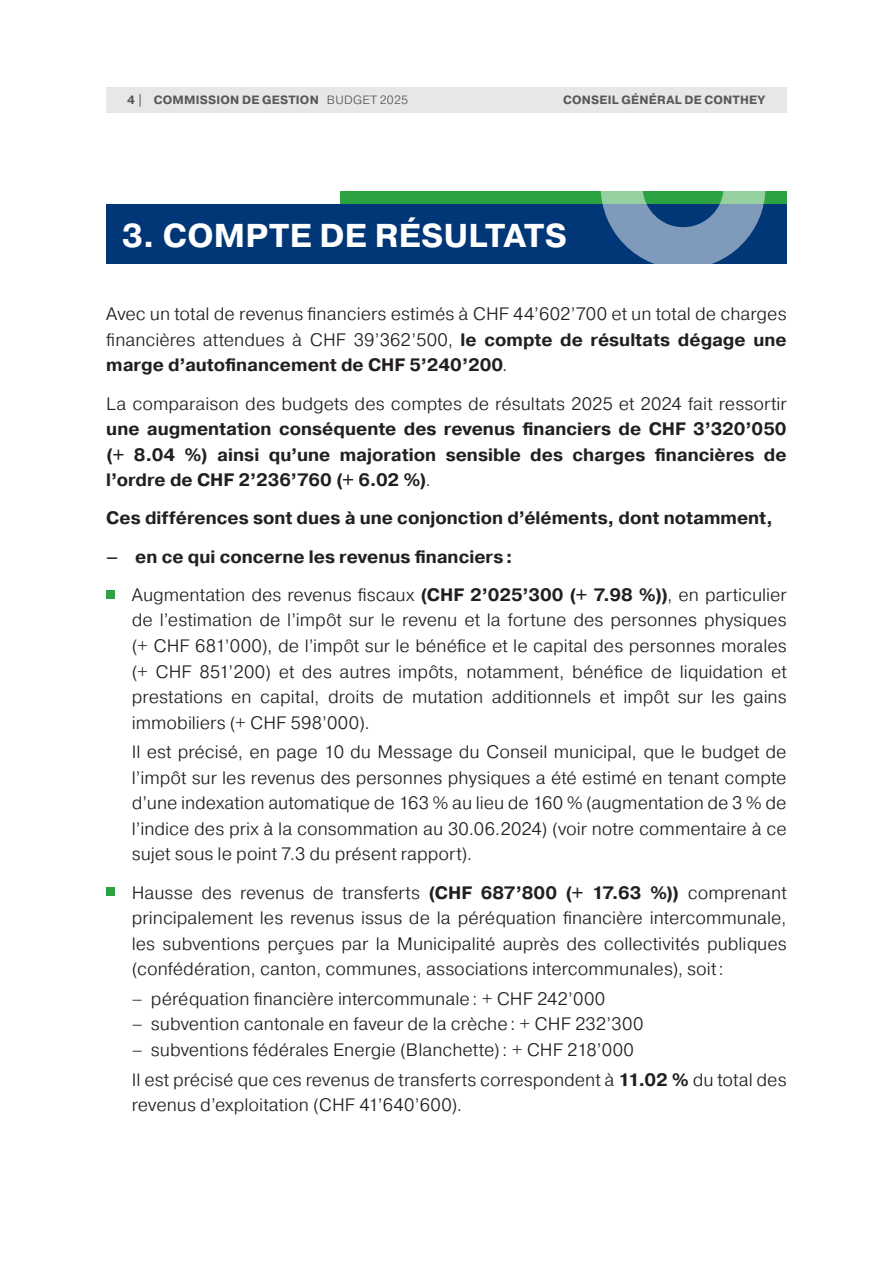
<style>
.page{position:relative;width:893px;height:1263px;background:#fff}
.page>*{position:absolute;margin:0;border:0;box-sizing:border-box;transform-origin:0 0}
.t1{font:700 33px "Pragmatica";letter-spacing:.01em;color:#fff}
.t2{font:300 18px/25.5px "Pragmatica";color:#231f20;text-align:justify}
.t3{font:700 18px/25.5px "Pragmatica";color:#231f20;text-align:justify}
.t4{font:700 12px "Pragmatica";letter-spacing:.02em;color:#57585a}
.s1{font-weight:300}
.s2{font-weight:700}
</style>
<div class="page">
<div style="left:106px;top:88px;width:681px;height:25px;background:#e6e7e9"></div>
<div style="left:106px;top:204px;width:681px;height:60px;background:#013777"></div>
<div style="left:340px;top:191px;width:447px;height:13px;background:#2ca242"></div>
<div style="left:106px;top:590px;width:9px;height:9px;background:#2ca242"></div>
<div style="left:106px;top:888px;width:9px;height:8px;background:#2ca242"></div>
<svg style="left:601px;top:191px;width:164px;height:73px"></svg>
<p class="t4" style="left:127px;top:92px;width:282px">4 | COMMISSION DE GESTION <span class="s1">BUDGET 2025</span></p>
<p class="t4" style="left:563px;top:92px;width:204px">CONSEIL GÉNÉRAL DE CONTHEY</p>
<h1 class="t1" style="left:122px;top:214px;width:447px">3. COMPTE DE RÉSULTATS</h1>
<p class="t2" style="left:106px;top:301px;width:682px">Avec un total de revenus financiers estimés à CHF 44’602’700 et un total de charges financières attendues à CHF 39’362’500, <span class="s2">le compte de résultats dégage une marge d’autofinancement de CHF 5’240’200</span>.</p>
<p class="t2" style="left:106px;top:390px;width:682px">La comparaison des budgets des comptes de résultats 2025 et 2024 fait ressortir</p>
<p class="t3" style="left:106px;top:416px;width:682px">une augmentation conséquente des revenus financiers de CHF 3’320’050 (+ 8.04 %) ainsi qu’une majoration sensible des charges financières de l’ordre de CHF 2’236’760 (+ 6.02 %)<span class="s1">.</span></p>
<p class="t3" style="left:106px;top:506px;width:668px">Ces différences sont dues à une conjonction d’éléments, dont notamment,</p>
<p class="t3" style="left:132px;top:538px;width:656px;line-height:38.2px;text-indent:-26px">– en ce qui concerne les revenus financiers:<br><span class="s1">Augmentation des revenus fiscaux</span> (CHF 2’025’300 (+ 7.98 %))<span class="s1">, en particulier</span></p>
<p class="t2" style="left:132px;top:607px;width:656px">de l’estimation de l’impôt sur le revenu et la fortune des personnes physiques (+ CHF 681’000), de l’impôt sur le bénéfice et le capital des personnes morales (+ CHF 851’200) et des autres impôts, notamment, bénéfice de liquidation et prestations en capital, droits de mutation additionnels et impôt sur les gains immobiliers (+ CHF 598’000).</p>
<p class="t2" style="left:132px;top:739px;width:656px">Il est précisé, en page 10 du Message du Conseil municipal, que le budget de l’impôt sur les revenus des personnes physiques a été estimé en tenant compte d’une indexation automatique de 163 % au lieu de 160 % (augmentation de 3 % de l’indice des prix à la consommation au 30.06.2024) (voir notre commentaire à ce sujet sous le point 7.3 du présent rapport).</p>
<p class="t2" style="left:132px;top:879px;width:656px">Hausse des revenus de transferts <span class="s2">(CHF 687’800 (+ 17.63 %))</span> comprenant principalement les revenus issus de la péréquation financière intercommunale, les subventions perçues par la Municipalité auprès des collectivités publiques (confédération, canton, communes, associations intercommunales), soit:</p>
<p class="t2" style="left:132px;top:985px;width:475px">– péréquation financière intercommunale: + CHF 242’000</p>
<p class="t2" style="left:132px;top:1011px;width:513px">– subvention cantonale en faveur de la crèche: + CHF 232’300</p>
<p class="t2" style="left:132px;top:1034px;width:656px;line-height:29.7px">– subventions fédérales Energie (Blanchette): + CHF 218’000<br>Il est précisé que ces revenus de transferts correspondent à <span class="s2">11.02 %</span> du total des</p>
<p class="t2" style="left:132px;top:1092px;width:332px">revenus d’exploitation (CHF 41’640’600).</p>
</div>
